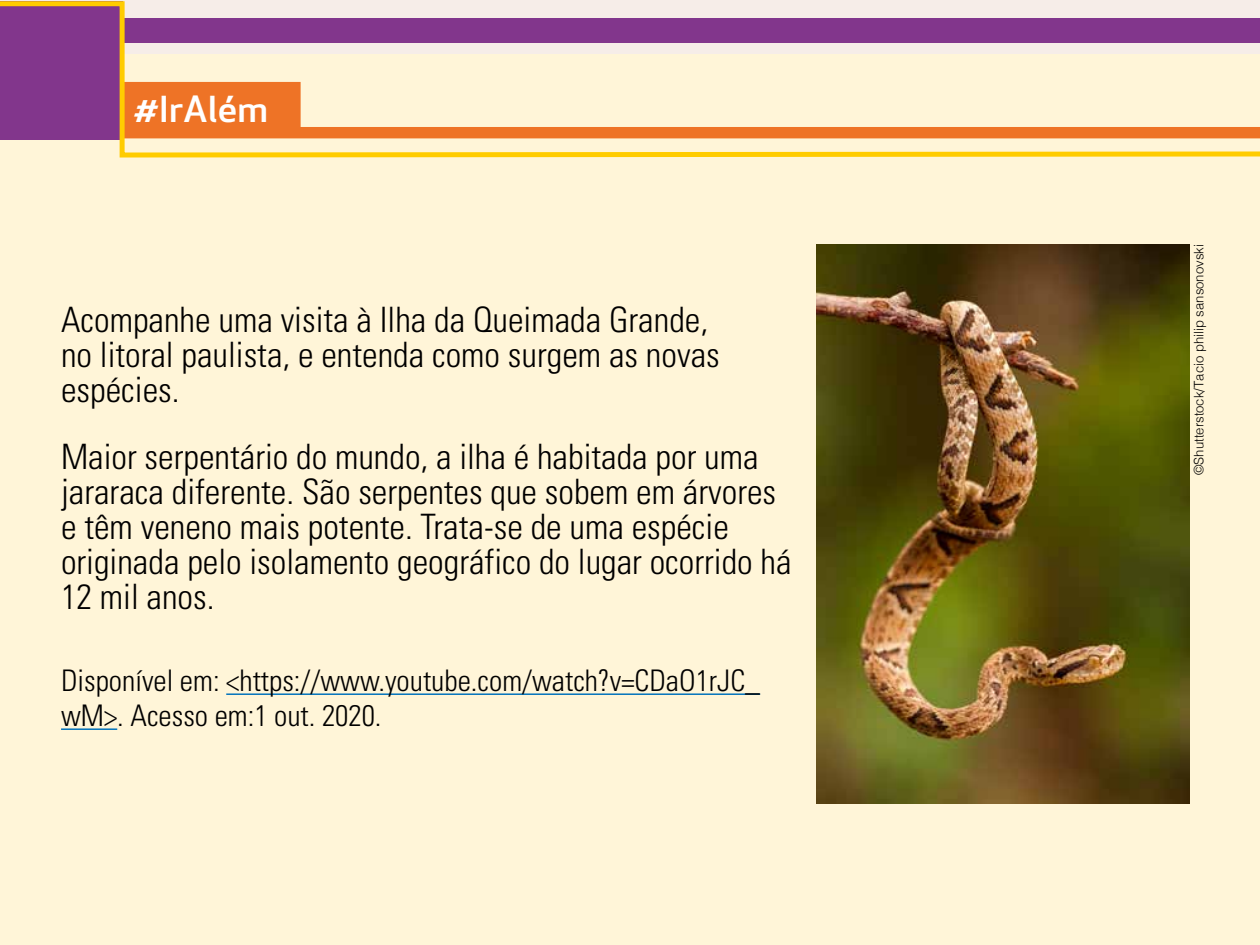
<style>
.page{position:relative;width:1260px;height:945px;background:#fff}
.page>*{position:absolute;margin:0;border:0;box-sizing:border-box;transform-origin:0 0}
.t1{font:300 condensed 35px/35px "Univers LT Std";color:#000}
.t2{font:500 35px "Apex New";color:#fff;scale:1.1 1}
.t3{font:300 condensed 29.75px/35px "Univers LT Std";color:#000}
.t4{font:300 13.12px "Helvetica";color:#000}
</style>
<div class="page">
<div style="left:0;top:54px;width:1260px;height:891px;background:#fff5d8"></div>
<svg style="left:0;top:0;width:1260px;height:158px"></svg>
<hr style="left:226px;top:693px;width:534px;height:2px;background:#0072bb">
<hr style="left:61px;top:728px;width:56px;height:2px;background:#0072bb">
<img style="left:816px;top:244px;width:373px;height:560px">
<p class="t2" style="left:134px;top:86px;width:123px">#IrAlém</p>
<p class="t1" style="left:61px;top:302px;width:660px">Acompanhe uma visita à Ilha da Queimada Grande, no litoral paulista, e entenda como surgem as novas espécies.</p>
<p class="t1" style="left:61px;top:439px;width:732px">Maior serpentário do mundo, a ilha é habitada por uma jararaca diferente. São serpentes que sobem em árvores e têm veneno mais potente. Trata-se de uma espécie originada pelo isolamento geográfico do lugar ocorrido há 12 mil anos.</p>
<p class="t3" style="left:61px;top:663px;width:701px">Disponível em: &lt;https://www.youtube.com/watch?v=CDaO1rJC_ wM&gt;. Acesso em:1 out. 2020.</p>
<p class="t4" style="left:1188px;top:475px;width:232px;rotate:-90deg">©Shutterstock/Tacio philip sansonovski</p>
</div>
